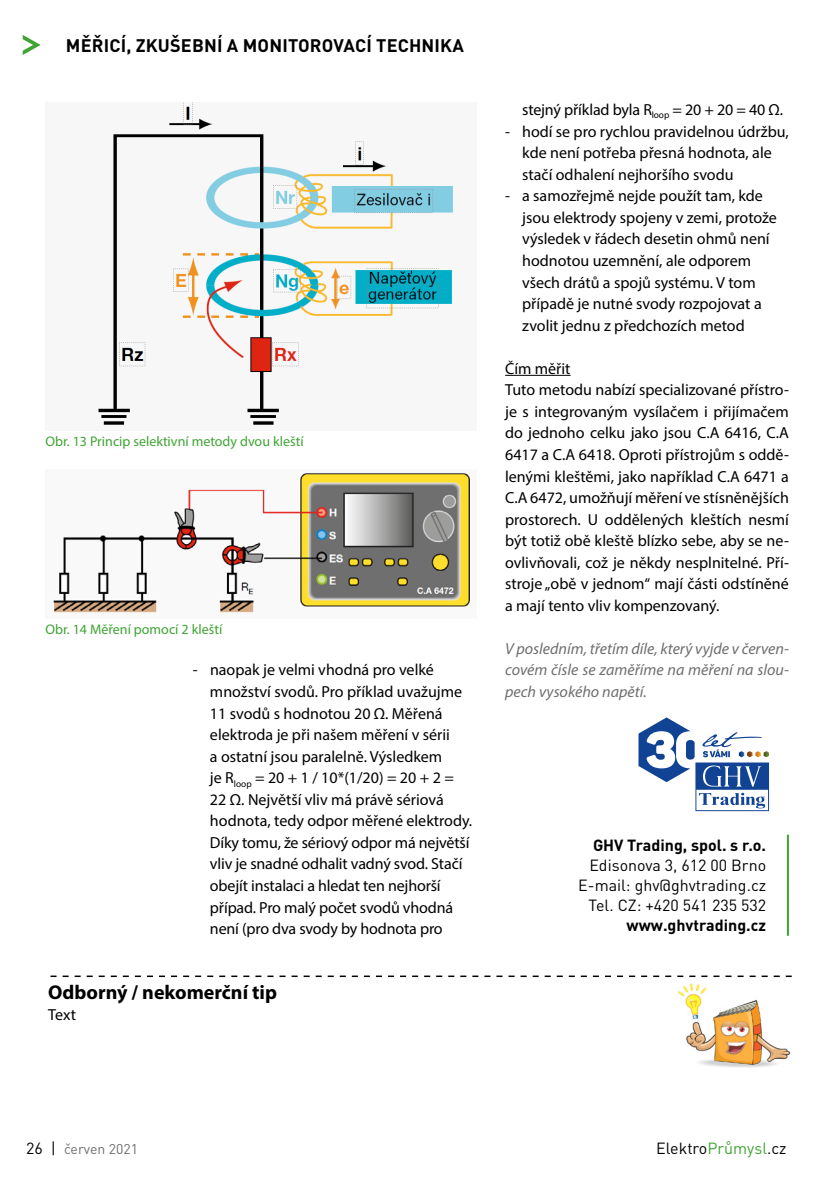
<style>
.page{position:relative;width:840px;height:1191px;background:#fff}
.page>*{position:absolute;margin:0;border:0;box-sizing:border-box;transform-origin:0 0}
.Text_-_další_odstave{font:700 20px "Myriad Pro";color:#000}
.t1{font:700 18px "DIN Pro";letter-spacing:.01em;color:#000}
.Text_-_prni_odstavec{font:16px/21.6px "Myriad Pro";color:#000}
.Text_-_prni_odstavec-2{font:italic 16px/21.6px "Myriad Pro";color:#6f6f6e;text-align:justify}
.Adresa{font:16px "DIN Pro";color:#000}
.Adresa-2{font:700 16px "DIN Pro";color:#000}
.Text_-_další_odstave-2{font:16px "Myriad Pro";color:#000}
.popisek_levy{font:14px "Myriad Pro";color:#3fa434}
.t2{font:14px "DIN Pro";color:#6f6f6e}
.s1{font-size:16px;color:#000}
.s2{color:#3fa434}
</style>
<div class="page">
<svg style="left:23px;top:35px;width:18px;height:20px"></svg>
<hr style="left:505px;top:375px;width:65px;height:1px;background:#000">
<svg style="left:638px;top:717px;width:130px;height:94px"></svg>
<img style="left:53px;top:473px;width:417px;height:140px">
<img style="left:98px;top:102px;width:355px;height:323px">
<hr style="left:786px;top:834px;width:2px;height:101px;background:#3fa434">
<img style="left:678px;top:983px;width:113px;height:85px">
<svg style="left:50px;top:975px;width:741px;height:2px"></svg>
<p class="t1" style="left:66px;top:33px;width:399px">MĚŘICÍ, ZKUŠEBNÍ A MONITOROVACÍ TECHNIKA</p>
<p class="popisek_levy" style="left:45px;top:433px;width:259px">Obr. 13 Princip selektivní metody dvou kleští</p>
<p class="popisek_levy" style="left:45px;top:621px;width:178px">Obr. 14 Měření pomocí 2 kleští</p>
<p class="Text_-_prni_odstavec" style="left:210px;top:659px;width:263px;text-indent:-17px">- naopak je velmi vhodná pro velké množství svodů. Pro příklad uvažujme 11 svodů s hodnotou 20 Ω. Měřená elektroda je při našem měření v sérii<br>a ostatní jsou paralelně. Výsledkem<br>je R<sub>loop</sub> = 20 + 1 / 10*(1/20) = 20 + 2 = 22 Ω. Největší vliv má právě sériová hodnota, tedy odpor měřené elektrody.<br>Díky tomu, že sériový odpor má největší vliv je snadné odhalit vadný svod. Stačí obejít instalaci a hledat ten nejhorší případ. Pro malý počet svodů vhodná není (pro dva svody by hodnota pro</p>
<p class="Text_-_další_odstave" style="left:48px;top:979px;width:230px">Odborný / nekomerční tip</p>
<p class="Text_-_další_odstave-2" style="left:48px;top:1005px;width:29px">Text</p>
<p class="Text_-_prni_odstavec" style="left:522px;top:99px;width:262px">stejný příklad byla R<sub>loop</sub> = 20 + 20 = 40 Ω.</p>
<p class="Text_-_prni_odstavec" style="left:522px;top:120px;width:268px;text-indent:-17px">- hodí se pro rychlou pravidelnou údržbu, kde není potřeba přesná hodnota, ale stačí odhalení nejhoršího svodu</p>
<p class="Text_-_prni_odstavec" style="left:522px;top:185px;width:256px;text-indent:-17px">- a samozřejmě nejde použít tam, kde jsou elektrody spojeny v zemi, protože výsledek v řádech desetin ohmů není hodnotou uzemnění, ale odporem všech drátů a spojů systému. V tom případě je nutné svody rozpojovat a zvolit jednu z předchozích metod</p>
<p class="Text_-_prni_odstavec" style="left:505px;top:357px;width:67px">Čím měřit</p>
<p class="Text_-_prni_odstavec" style="left:505px;top:379px;width:285px;text-align:justify">Tuto metodu nabízí specializované přístro&shy;je s integrovaným vysílačem i přijímačem do jednoho celku jako jsou C.A 6416, C.A 6417 a C.A 6418. Oproti přístrojům s oddě&shy;lenými kleštěmi, jako například C.A 6471 a C.A 6472, umožňují měření ve stísněnějších prostorech. U oddělených kleštích nesmí být totiž obě kleště blízko sebe, aby se ne&shy;ovlivňovali, což je někdy nesplnitelné. Pří&shy;stroje „obě v jednom“ mají části odstíněné a mají tento vliv kompenzovaný.</p>
<p class="Text_-_prni_odstavec-2" style="left:505px;top:637px;width:285px">V posledním, třetím díle, který vyjde v červen&shy;covém čísle se zaměříme na měření na slou&shy;pech vysokého napětí.</p>
<p class="Adresa-2" style="left:592px;top:834px;width:174px">GHV Trading, spol. s r.o.</p>
<p class="Adresa" style="left:589px;top:854px;width:178px">Edisonova 3, 612 00 Brno</p>
<p class="Adresa" style="left:578px;top:874px;width:189px">E-mail: ghv@ghvtrading.cz</p>
<p class="Adresa" style="left:588px;top:894px;width:179px">Tel. CZ: +420 541 235 532</p>
<p class="Adresa-2" style="left:626px;top:914px;width:141px">www.ghvtrading.cz</p>
<p class="t2" style="left:26px;top:1139px;width:113px"><span class="s1">26 |</span> červen 2021</p>
<p class="Adresa" style="left:656px;top:1137px;width:132px">Elektro<span class="s2">Průmysl</span>.cz</p>
</div>
